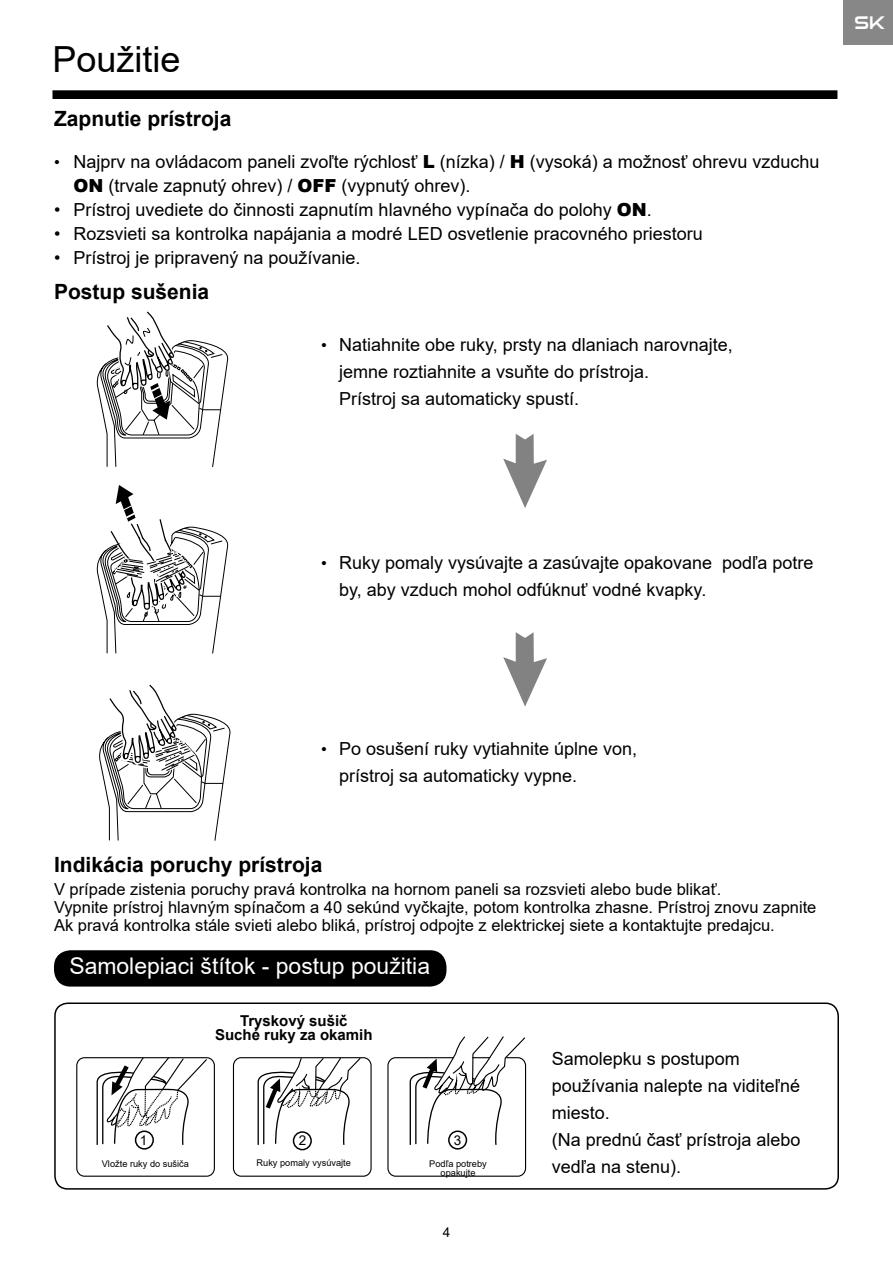
<style>
.page{position:relative;width:893px;height:1263px;background:#fff}
.page>*{position:absolute;margin:0;border:0;box-sizing:border-box;transform-origin:0 0}
.t1{font:36px "Arial";color:#000}
.t2{font:22.95px "Arial";color:#fff}
.t3{font:700 21px "Arial";color:#000}
.t4{font:18px/27px "Arial";color:#000}
.t5{font:18px "Sui Generis Rg";color:#fff}
.t6{font:16.5px/18px "Arial";color:#000}
.t7{font:700 15px/13.5px "Arial";color:#000;text-align:center}
.t8{font:13.5px "Arial";color:#000}
.t9{font:9.3px/8.9px "Arial";color:#000;text-align:center}
.s1{font-size:16.5px}
.s2{font-weight:900}
</style>
<div class="page">
<div style="left:843px;top:0;width:50px;height:44px;background:#878787"></div>
<div style="left:54px;top:1002px;width:785px;height:187px;border:2px solid #000;border-radius:13px"></div>
<svg style="left:76px;top:1057px;width:451px;height:120px"></svg>
<svg style="left:96px;top:1057px;width:96px;height:89px"></svg>
<svg style="left:257px;top:1036px;width:269px;height:110px"></svg>
<div style="left:53px;top:91px;width:784px;height:7px;background:#000"></div>
<div style="left:52px;top:90px;width:785px;height:9px;border:2px solid #000"></div>
<div style="left:54px;top:950px;width:392px;height:36px;background:#000;border-radius:17px"></div>
<svg style="left:503px;top:434px;width:44px;height:74px"></svg>
<svg style="left:503px;top:632px;width:44px;height:75px"></svg>
<div style="left:135px;top:1130px;width:19px;height:19px;border:2px solid #000;border-radius:50%"></div>
<div style="left:293px;top:1131px;width:19px;height:19px;border:2px solid #000;border-radius:50%"></div>
<svg style="left:96px;top:311px;width:133px;height:156px"></svg>
<svg style="left:96px;top:485px;width:133px;height:169px"></svg>
<svg style="left:99px;top:684px;width:132px;height:157px"></svg>
<div style="left:448px;top:1130px;width:19px;height:19px;border:2px solid #000;border-radius:50%"></div>
<h1 class="t1" style="left:52px;top:34px;width:130px">Použitie</h1>
<p class="t3" style="left:54px;top:104px;width:179px">Zapnutie prístroja</p>
<p class="t4" style="left:74px;top:149px;width:748px;line-height:24px;text-indent:-20px"><span class="s1">•</span> Najprv na ovládacom paneli zvoľte rýchlosť <span class="s2">L</span> (nízka) / <span class="s2">H</span> (vysoká) a možnosť ohrevu vzduchu<br><span class="s2">ON</span> (trvale zapnutý ohrev) / <span class="s2">OFF</span> (vypnutý ohrev).</p>
<p class="t4" style="left:54px;top:196px;width:599px">• Prístroj uvediete do činnosti zapnutím hlavného vypínača do polohy <span class="s2">ON</span>.</p>
<p class="t4" style="left:54px;top:220px;width:650px">• Rozsvieti sa kontrolka napájania a modré LED osvetlenie pracovného priestoru</p>
<p class="t4" style="left:54px;top:244px;width:308px">• Prístroj je pripravený na používanie.</p>
<p class="t3" style="left:54px;top:277px;width:157px">Postup sušenia</p>
<p class="t4" style="left:339px;top:331px;width:395px;text-indent:-18px"><span class="s1">•</span> Natiahnite obe ruky, prsty na dlaniach narovnajte, jemne roztiahnite a vsuňte do prístroja.<br>Prístroj sa automaticky spustí.</p>
<p class="t5" style="left:854px;top:12px;width:32px">SK</p>
<p class="t4" style="left:339px;top:549px;width:476px;text-indent:-18px"><span class="s1">•</span> Ruky pomaly vysúvajte a zasúvajte opakovane podľa potre by, aby vzduch mohol odfúknuť vodné kvapky.</p>
<p class="t4" style="left:339px;top:735px;width:300px;text-indent:-18px"><span class="s1">•</span> Po osušení ruky vytiahnite úplne von, prístroj sa automaticky vypne.</p>
<p class="t3" style="left:54px;top:850px;width:270px">Indikácia poruchy prístroja</p>
<p class="t6" style="left:54px;top:880px;width:764px">V prípade zistenia poruchy pravá kontrolka na hornom paneli sa rozsvieti alebo bude blikať.<br>Vypnite prístroj hlavným spínačom a 40 sekúnd vyčkajte, potom kontrolka zhasne. Prístroj znovu zapnite<br>Ak pravá kontrolka stále svieti alebo bliká, prístroj odpojte z elektrickej siete a kontaktujte predajcu.</p>
<p class="t2" style="left:69px;top:950px;width:362px">Samolepiaci štítok - postup použitia</p>
<p class="t7" style="left:215px;top:1014px;width:159px">Tryskový sušič<br>Suché ruky za okamih</p>
<p class="t8" style="left:140px;top:1130px;width:9px">1</p>
<p class="t8" style="left:299px;top:1131px;width:9px">2</p>
<p class="t8" style="left:454px;top:1131px;width:9px">3</p>
<p class="t9" style="left:102px;top:1159px;width:89px">Vložte ruky do sušiča</p>
<p class="t9" style="left:257px;top:1158px;width:96px">Ruky pomaly vysúvajte</p>
<p class="t9" style="left:429px;top:1159px;width:59px">Podľa potreby opakujte</p>
<p class="t8" style="left:443px;top:1223px;width:9px">4</p>
<p class="t4" style="left:552px;top:1044px;width:250px">Samolepku s postupom používania nalepte na viditeľné miesto.<br>(Na prednú časť prístroja alebo vedľa na stenu).</p>
</div>
